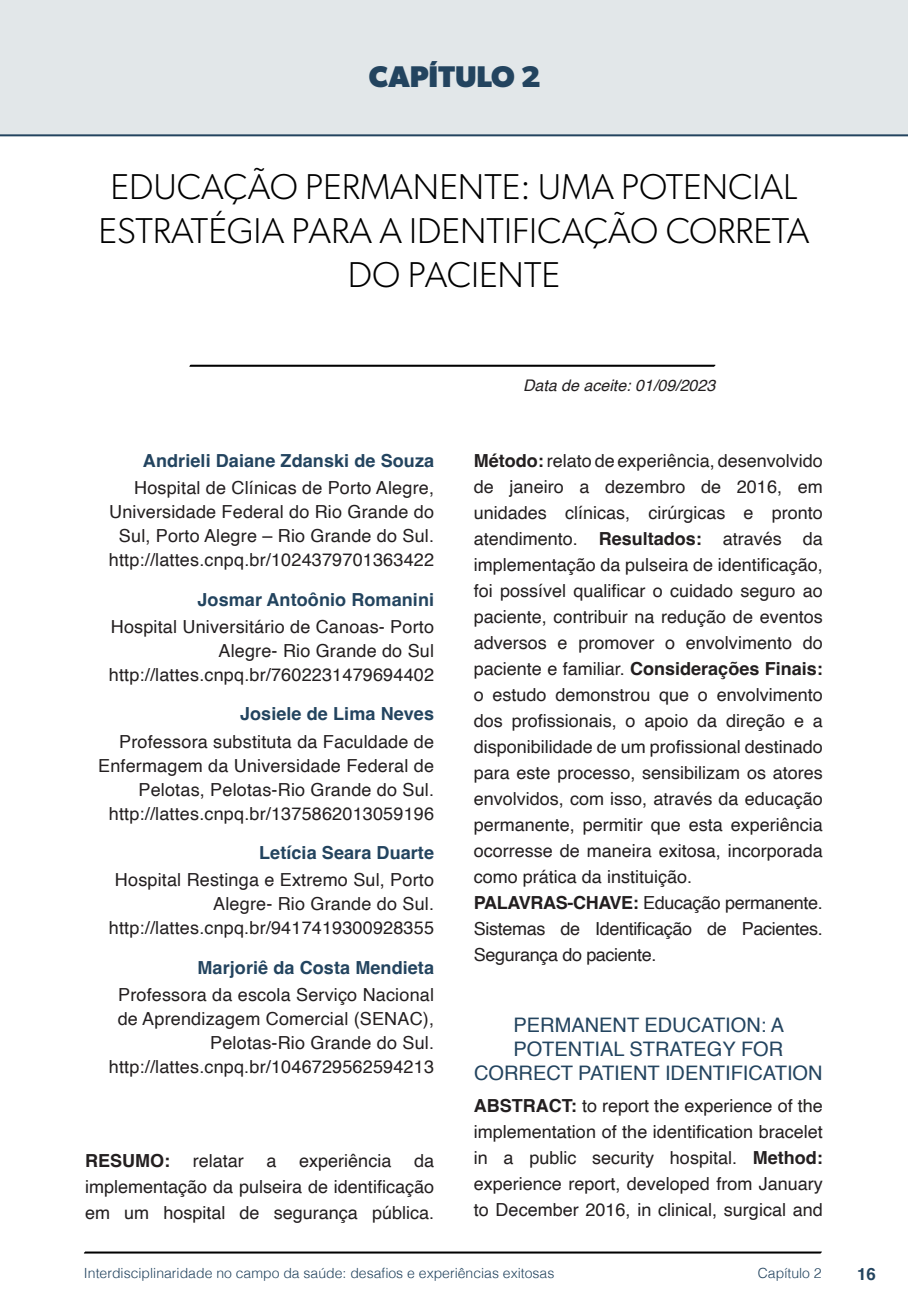
<style>
.page{position:relative;width:908px;height:1304px;background:#fff}
.page>*{position:absolute;margin:0;border:0;box-sizing:border-box;transform-origin:0 0}
.t1{font:300 36px/44px "Gibson";color:#000;text-align:center}
.t2{font:700 30px "Gibson";color:#23445f}
.t3{font:20px/24px "Helvetica";color:#23445f;text-align:center}
.t4{font:18px/26px "Helvetica";color:#231f20;text-align:right}
.t5{font:700 18px "Helvetica";letter-spacing:.005em;color:#23445f}
.t6{font:700 18px "Helvetica";color:#231f20}
.t7{font:700 16.8px "Helvetica";color:#23445f}
.t8{font:italic 16px "Helvetica";color:#231f20}
.t9{font:300 14px "Helvetica";color:#23445f}
.s1{font-weight:700}
</style>
<div class="page">
<svg style="left:84px;top:1251px;width:737px;height:3px;background:#515151"></svg>
<svg style="left:189px;top:364px;width:526px;height:3px;background:#4f4f4f"></svg>
<div style="left:0;top:0;width:907px;height:136px;background:#e2e7e9"></div>
<div style="left:44px;top:72px;width:68px;height:61px;background:#e2e7e9"></div>
<h2 class="t2" style="left:369px;top:58px;width:173px">CAPÍTULO 2</h2>
<h1 class="t1" style="left:98px;top:164px;width:712px">EDUCAÇÃO PERMANENTE: UMA POTENCIAL<br>ESTRATÉGIA PARA A IDENTIFICAÇÃO CORRETA<br>DO PACIENTE</h1>
<p class="t5" style="left:143px;top:450px;width:292px">Andrieli Daiane Zdanski de Souza</p>
<p class="t4" style="left:109px;top:477px;width:326px;line-height:24px">Hospital de Clínicas de Porto Alegre, Universidade Federal do Rio Grande do Sul, Porto Alegre – Rio Grande do Sul. http://lattes.cnpq.br/1024379701363422</p>
<p class="t5" style="left:197px;top:588px;width:238px">Josmar Antoônio Romanini</p>
<p class="t4" style="left:109px;top:615px;width:326px;line-height:24px">Hospital Universitário de Canoas- Porto<br>Alegre- Rio Grande do Sul http://lattes.cnpq.br/7602231479694402</p>
<p class="t5" style="left:240px;top:703px;width:195px">Josiele de Lima Neves</p>
<p class="t4" style="left:98px;top:730px;width:337px;line-height:24px">Professora substituta da Faculdade de Enfermagem da Universidade Federal de Pelotas, Pelotas-Rio Grande do Sul. http://lattes.cnpq.br/1375862013059196</p>
<p class="t5" style="left:259px;top:842px;width:176px">Letícia Seara Duarte</p>
<p class="t4" style="left:109px;top:869px;width:326px;line-height:24px">Hospital Restinga e Extremo Sul, Porto<br>Alegre- Rio Grande do Sul. http://lattes.cnpq.br/9417419300928355</p>
<p class="t5" style="left:197px;top:956px;width:238px">Marjoriê da Costa Mendieta</p>
<p class="t4" style="left:109px;top:983px;width:326px;line-height:24px">Professora da escola Serviço Nacional de Aprendizagem Comercial (SENAC), Pelotas-Rio Grande do Sul. http://lattes.cnpq.br/1046729562594213</p>
<p class="t6" style="left:85px;top:1150px;width:86px">RESUMO:</p>
<p class="t4" style="left:193px;top:1148px;width:53px">relatar</p>
<p class="t4" style="left:266px;top:1148px;width:12px">a</p>
<p class="t4" style="left:299px;top:1148px;width:94px">experiência</p>
<p class="t4" style="left:85px;top:1148px;width:350px;text-align:justify;text-indent:329px">da implementação da pulseira de identificação em um hospital de segurança pública.</p>
<p class="t8" style="left:523px;top:373px;width:194px">Data de aceite: 01/09/2023</p>
<p class="t4" style="left:473px;top:448px;width:350px;text-align:left"><span class="s1">Método:</span> relato de experiência, desenvolvido de janeiro a dezembro de 2016, em unidades clínicas, cirúrgicas e pronto atendimento. <span class="s1">Resultados:</span> através da implementação da pulseira de identificação, foi possível qualificar o cuidado seguro ao paciente, contribuir na redução de eventos adversos e promover o envolvimento do paciente e familiar. <span class="s1">Considerações Finais: </span>o estudo demonstrou que o envolvimento dos profissionais, o apoio da direção e a disponibilidade de um profissional destinado para este processo, sensibilizam os atores envolvidos, com isso, através da educação permanente, permitir que esta experiência ocorresse de maneira exitosa, incorporada como prática da instituição.<br><span class="s1">PALAVRAS-CHAVE:</span> Educação permanente.<br>Sistemas de Identificação de Pacientes.<br>Segurança do paciente.</p>
<p class="t3" style="left:474px;top:1014px;width:350px">PERMANENT EDUCATION: A<br>POTENTIAL STRATEGY FOR<br>CORRECT PATIENT IDENTIFICATION</p>
<p class="t4" style="left:473px;top:1093px;width:350px;text-align:justify"><span class="s1">ABSTRACT:</span> to report the experience of the implementation of the identification bracelet in a public security hospital. <span class="s1">Method: </span>experience report, developed from January to December 2016, in clinical, surgical and</p>
<p class="t9" style="left:84px;top:1261px;width:471px">Interdisciplinaridade no campo da saúde: desafios e experiências exitosas</p>
<p class="t9" style="left:757px;top:1261px;width:65px">Capítulo 2</p>
<p class="t7" style="left:856px;top:1264px;width:20px">16</p>
</div>
